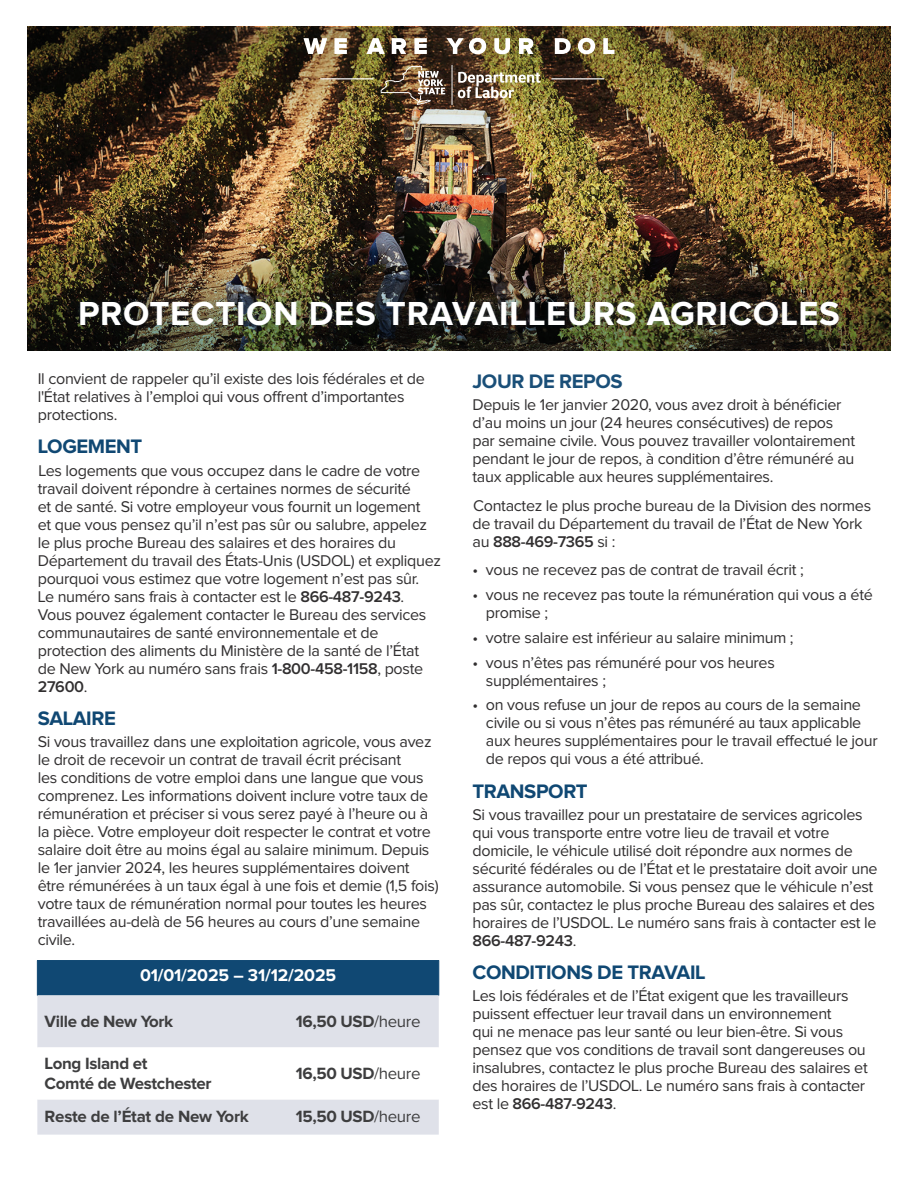
<style>
.page{position:relative;width:918px;height:1188px;background:#fff}
.page>*{position:absolute;margin:0;border:0;box-sizing:border-box;transform-origin:0 0}
.t1{font:700 34.5px "Proxima Nova";letter-spacing:.02em;color:#fff}
.t2{font:700 20.25px "Proxima Nova";letter-spacing:-.02em;color:#104873}
.t3{font:700 20.25px "Proxima Nova";letter-spacing:-.02em;color:#1a4f78}
.t4{font:700 17.7px "Proxima Nova";letter-spacing:-.01em;color:#fff}
.t5{font:700 16.95px/20.2px "Proxima Nova";letter-spacing:-.02em;color:#3e3e3f}
.t6{font:16.2px/18px "Proxima Nova";letter-spacing:-.02em;color:#312f30}
.s1{font-weight:600}
.s2{font-weight:400}
</style>
<div class="page">
<img style="left:27px;top:162px;width:864px;height:73px">
<img style="left:27px;top:27px;width:864px;height:135px">
<img style="left:27px;top:235px;width:864px;height:116px">
<div style="left:74px;top:296px;width:771px;height:35px;background:#104873;opacity:.2"></div>
<div style="left:38px;top:961px;width:400px;height:34px;background:#104873"></div>
<div style="left:37px;top:995px;width:402px;height:140px;background:#dfe1e9"></div>
<svg style="left:37px;top:1047px;width:402px;height:52px"></svg>
<hr style="left:37px;top:961px;width:1px;height:34px;background:#104873">
<hr style="left:37px;top:960px;width:241px;height:1px;background:#104873">
<hr style="left:278px;top:960px;width:161px;height:1px;background:#104873">
<hr style="left:438px;top:961px;width:1px;height:34px;background:#104873">
<hr style="left:551px;top:78px;width:53px;height:1px;background:#fff">
<hr style="left:320px;top:78px;width:53px;height:1px;background:#fff">
<svg style="left:303px;top:38px;width:24px;height:16px"></svg>
<svg style="left:334px;top:38px;width:13px;height:16px"></svg>
<svg style="left:367px;top:38px;width:18px;height:16px"></svg>
<svg style="left:392px;top:38px;width:14px;height:16px"></svg>
<svg style="left:414px;top:38px;width:13px;height:16px"></svg>
<svg style="left:447px;top:38px;width:39px;height:16px"></svg>
<svg style="left:494px;top:38px;width:16px;height:16px"></svg>
<svg style="left:519px;top:38px;width:14px;height:16px"></svg>
<svg style="left:555px;top:38px;width:16px;height:16px"></svg>
<svg style="left:578px;top:38px;width:17px;height:16px"></svg>
<svg style="left:603px;top:38px;width:12px;height:16px"></svg>
<img style="left:458px;top:72px;width:83px;height:26px">
<hr style="left:452px;top:65px;width:1px;height:40px;background:#fff">
<img style="left:381px;top:66px;width:64px;height:39px">
<h1 class="t1" style="left:78px;top:298px;width:764px">PROTECTION DES TRAVAILLEURS AGRICOLES</h1>
<p class="t6" style="left:38px;top:371px;width:388px">Il convient de rappeler qu’il existe des lois fédérales et de l'État relatives à l’emploi qui vous offrent d’importantes protections.</p>
<p class="t2" style="left:38px;top:437px;width:106px">LOGEMENT</p>
<p class="t6" style="left:38px;top:462px;width:405px">Les logements que vous occupez dans le cadre de votre travail doivent répondre à certaines normes de sécurité<br>et de santé. Si votre employeur vous fournit un logement<br>et que vous pensez qu’il n’est pas sûr ou salubre, appelez le plus proche Bureau des salaires et des horaires du Département du travail des États-Unis (USDOL) et expliquez pourquoi vous estimez que votre logement n’est pas sûr.<br>Le numéro sans frais à contacter est le <span class="s1">866-487-9243</span>.<br>Vous pouvez également contacter le Bureau des services communautaires de santé environnementale et de protection des aliments du Ministère de la santé de l’État de New York au numéro sans frais <span class="s1">1-800-458-1158</span>, poste <span class="s1">27600</span>.</p>
<p class="t2" style="left:38px;top:709px;width:80px">SALAIRE</p>
<p class="t6" style="left:38px;top:733px;width:402px">Si vous travaillez dans une exploitation agricole, vous avez le droit de recevoir un contrat de travail écrit précisant<br>les conditions de votre emploi dans une langue que vous comprenez. Les informations doivent inclure votre taux de rémunération et préciser si vous serez payé à l’heure ou à la pièce. Votre employeur doit respecter le contrat et votre salaire doit être au moins égal au salaire minimum. Depuis le 1er janvier 2024, les heures supplémentaires doivent être rémunérées à un taux égal à une fois et demie (1,5 fois) votre taux de rémunération normal pour toutes les heures travaillées au-delà de 56 heures au cours d’une semaine civile.</p>
<p class="t4" style="left:140px;top:967px;width:198px">01/01/2025 – 31/12/2025</p>
<p class="t5" style="left:45px;top:1012px;width:130px">Ville de New York</p>
<p class="t5" style="left:296px;top:1012px;width:126px">16,50 USD<span class="s2">/heure</span></p>
<p class="t5" style="left:45px;top:1054px;width:168px">Long Island et<br>Comté de Westchester</p>
<p class="t5" style="left:296px;top:1064px;width:126px">16,50 USD<span class="s2">/heure</span></p>
<p class="t5" style="left:45px;top:1107px;width:206px">Reste de l’État de New York</p>
<p class="t5" style="left:296px;top:1107px;width:126px">15,50 USD<span class="s2">/heure</span></p>
<p class="t3" style="left:472px;top:372px;width:152px">JOUR DE REPOS</p>
<p class="t6" style="left:472px;top:396px;width:384px">Depuis le 1er janvier 2020, vous avez droit à bénéficier d’au moins un jour (24 heures consécutives) de repos par semaine civile. Vous pouvez travailler volontairement pendant le jour de repos, à condition d’être rémunéré au taux applicable aux heures supplémentaires.</p>
<p class="t6" style="left:472px;top:497px;width:400px">Contactez le plus proche bureau de la Division des normes de travail du Département du travail de l’État de New York au <span class="s1">888-469-7365</span> si :</p>
<p class="t6" style="left:472px;top:562px;width:333px">• vous ne recevez pas de contrat de travail écrit ;</p>
<p class="t6" style="left:486px;top:586px;width:388px;text-indent:-13px">• vous ne recevez pas toute la rémunération qui vous a été promise ;</p>
<p class="t6" style="left:472px;top:629px;width:323px">• votre salaire est inférieur au salaire minimum ;</p>
<p class="t6" style="left:486px;top:654px;width:290px;text-indent:-13px">• vous n’êtes pas rémunéré pour vos heures supplémentaires ;</p>
<p class="t6" style="left:486px;top:697px;width:393px;text-indent:-13px">• on vous refuse un jour de repos au cours de la semaine civile ou si vous n’êtes pas rémunéré au taux applicable aux heures supplémentaires pour le travail effectué le jour de repos qui vous a été attribué.</p>
<p class="t2" style="left:472px;top:782px;width:117px">TRANSPORT</p>
<p class="t6" style="left:472px;top:806px;width:407px">Si vous travaillez pour un prestataire de services agricoles qui vous transporte entre votre lieu de travail et votre domicile, le véhicule utilisé doit répondre aux normes de sécurité fédérales ou de l’État et le prestataire doit avoir une assurance automobile. Si vous pensez que le véhicule n’est pas sûr, contactez le plus proche Bureau des salaires et des horaires de l’USDOL. Le numéro sans frais à contacter est le <span class="s1">866-487-9243</span>.</p>
<p class="t2" style="left:472px;top:963px;width:235px">CONDITIONS DE TRAVAIL</p>
<p class="t6" style="left:472px;top:988px;width:397px">Les lois fédérales et de l’État exigent que les travailleurs puissent effectuer leur travail dans un environnement<br>qui ne menace pas leur santé ou leur bien-être. Si vous pensez que vos conditions de travail sont dangereuses ou insalubres, contactez le plus proche Bureau des salaires et des horaires de l’USDOL. Le numéro sans frais à contacter est le <span class="s1">866-487-9243</span>.</p>
</div>
